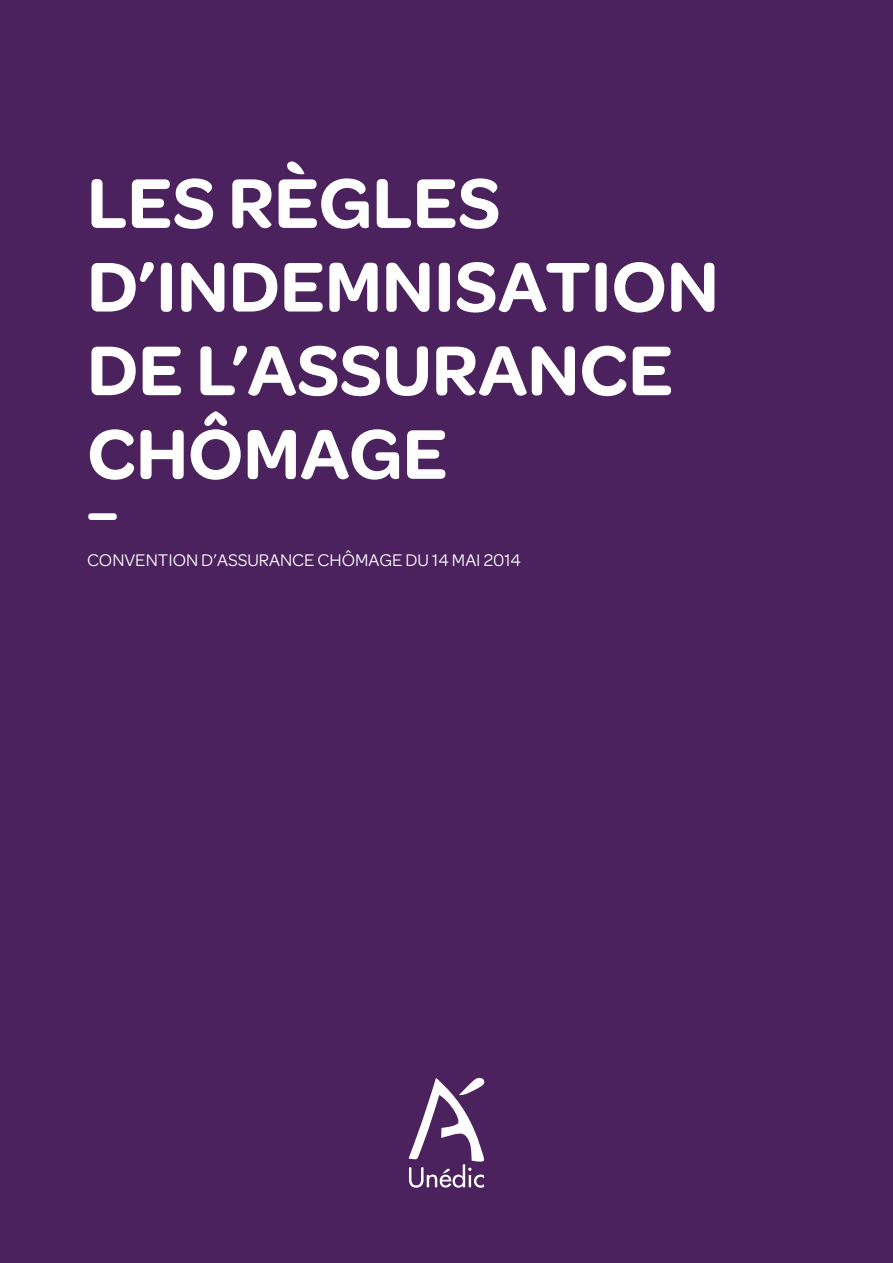
<style>
.page{position:relative;width:893px;height:1263px;background:#4b225d}
.page>*{position:absolute;margin:0;border:0;box-sizing:border-box;transform-origin:0 0}
.t1{font:600 75px/83.7px "Omnes";color:#fff}
.t2{font:700 42px "Omnes";color:#fff}
.t3{font:18px "Omnes";color:#fff}
</style>
<div class="page">
<svg style="left:409px;top:1078px;width:75px;height:110px"></svg>
<p class="t1" style="left:87px;top:157px;width:633px">LES RÈGLES<br>D’INDEMNISATION<br>DE L’ASSURANCE<br>CHÔMAGE</p>
<p class="t2" style="left:87px;top:482px;width:32px">—</p>
<p class="t3" style="left:87px;top:547px;width:435px">CONVENTION D’ASSURANCE CHÔMAGE DU 14 MAI 2014</p>
</div>
